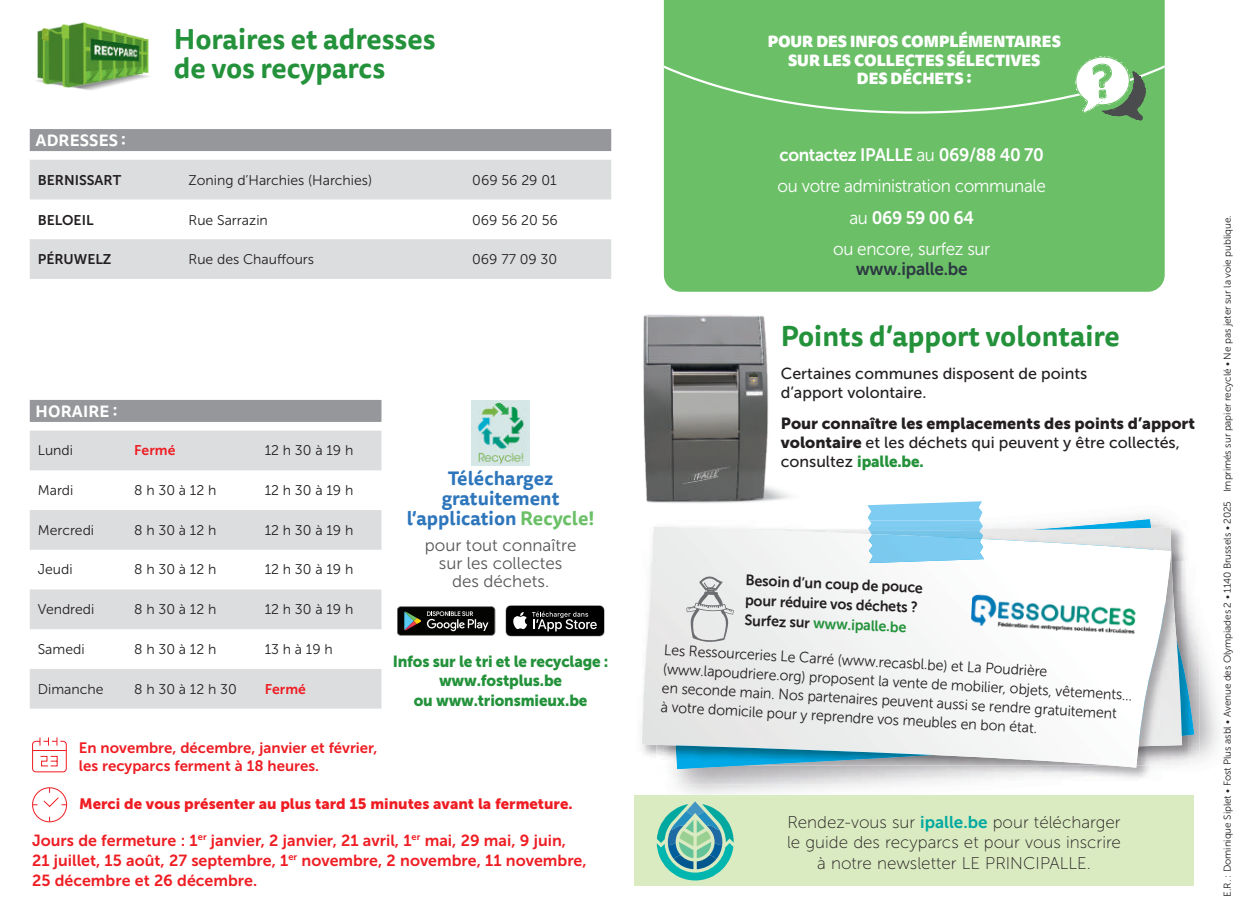
<style>
.page{position:relative;width:1248px;height:922px;background:#fff}
.page>*{position:absolute;margin:0;border:0;box-sizing:border-box;transform-origin:0 0}
.t1{font:700 28px/28px "Tisa Sans Pro";color:#24923b}
.t2{font:700 19px/20px "Tisa Sans Pro";color:#2e76bc;text-align:center}
.t3{font:18px "Museo Sans 300";letter-spacing:-.02em;color:#fff;scale:.95 1}
.t4{font:18px "Museo Sans 700";letter-spacing:-.02em;color:#fff;scale:.95 1}
.t5{font:18px "Museo Sans 700";letter-spacing:-.01em;color:#2c3841;scale:.95 1}
.t6{font:17px/20.4px "Museo Sans 100";color:#231f20;text-align:center}
.t7{font:17px/18px "Museo Sans 300";color:#57585a;text-align:center}
.t8{font:16px/20px "Museo Sans 700";color:#ee1d23}
.t9{font:16px/19.2px "Museo Sans 500";color:#231f20}
.t10{font:16px/19.2px "Museo Sans 900";letter-spacing:-.01em;color:#24923b;text-align:center;scale:.95 1}
.t11{font:16px "Museo Sans 900";color:#231f20}
.t12{font:700 16px "Tisa Sans Pro";letter-spacing:.01em;color:#fff}
.t13{font:900 15.6px/18.6px "Tisa Sans OT";color:#fff;text-align:center}
.t14{font:15px/19px "Museo Sans 300";color:#231f20;scale:.95 1}
.t15{font:15px/18px "Museo Sans 700";color:#ee1d23}
.t16{font:15px/19.8px "Museo Sans 700";color:#231f20;scale:.95 1}
.t17{font:15px "Museo Sans 900";color:#ee1d23}
.t18{font:14px "Museo Sans 300";color:#231f20}
.t19{font:14px "Museo Sans 700";color:#231f20}
.t20{font:14px "Museo Sans 700";color:#ee1d23}
.t21{font:10px "Museo Sans 300";letter-spacing:-.01em;color:#231f20}
.s1{font-family:"Museo Sans 300"}
.s2{color:#6bc067}
.s3{font-family:"Museo Sans 900"}
.s4{font-family:"Museo Sans 500";color:#231f20}
.s5{color:#24923b}
.s6{font-family:"Museo Sans 700";color:#00a9a0}
</style>
<div class="page">
<img style="left:1188px;top:551px;width:11px;height:214px">
<img style="left:1188px;top:696px;width:5px;height:39px">
<img style="left:677px;top:765px;width:511px;height:19px">
<img style="left:677px;top:767px;width:64px;height:1px">
<img style="left:982px;top:520px;width:206px;height:40px">
<img style="left:1171px;top:560px;width:17px;height:205px">
<img style="left:1033px;top:520px;width:117px;height:6px">
<img style="left:1181px;top:641px;width:7px;height:94px">
<svg style="left:642px;top:526px;width:529px;height:241px"></svg>
<img style="left:867px;top:501px;width:115px;height:37px">
<svg style="left:868px;top:534px;width:115px;height:29px;background:#86cef0"></svg>
<img style="left:970px;top:592px;width:166px;height:44px">
<svg style="left:686px;top:576px;width:47px;height:66px;background:#d3d4d4"></svg>
<div style="left:663px;top:114px;width:501px;height:178px;background:#6bc067"></div>
<div style="left:663px;top:0;width:501px;height:114px;background:#6bc067"></div>
<svg style="left:1073px;top:56px;width:74px;height:65px"></svg>
<img style="left:643px;top:314px;width:138px;height:190px">
<img style="left:36px;top:22px;width:113px;height:68px">
<div style="left:30px;top:400px;width:351px;height:22px;background:#95979a"></div>
<svg style="left:30px;top:430px;width:351px;height:278px;fill:#dcdddf"></svg>
<svg style="left:32px;top:737px;width:35px;height:35px"></svg>
<svg style="left:32px;top:787px;width:36px;height:35px"></svg>
<div style="left:634px;top:795px;width:559px;height:90px;background:#daeac1"></div>
<svg style="left:656px;top:801px;width:77px;height:79px"></svg>
<img style="left:471px;top:400px;width:59px;height:65px">
<svg style="left:399px;top:609px;width:97px;height:27px"></svg>
<svg style="left:397px;top:606px;width:98px;height:29px;background:#2f322f"></svg>
<svg style="left:505px;top:605px;width:99px;height:31px;background:#313131"></svg>
<div style="left:30px;top:129px;width:581px;height:22px;background:#95979a"></div>
<svg style="left:30px;top:160px;width:581px;height:119px;fill:#dcdddf"></svg>
<h1 class="t1" style="left:174px;top:26px;width:263px">Horaires et adresses de vos recyparcs</h1>
<p class="t12" style="left:36px;top:129px;width:92px">ADRESSES :</p>
<p class="t19" style="left:38px;top:172px;width:85px">BERNISSART</p>
<p class="t18" style="left:189px;top:172px;width:185px">Zoning d’Harchies (Harchies)</p>
<p class="t18" style="left:472px;top:172px;width:86px">069 56 29 01</p>
<p class="t19" style="left:38px;top:212px;width:57px">BELOEIL</p>
<p class="t18" style="left:188px;top:212px;width:81px">Rue Sarrazin</p>
<p class="t18" style="left:472px;top:212px;width:87px">069 56 20 56</p>
<p class="t19" style="left:38px;top:251px;width:75px">PÉRUWELZ</p>
<p class="t18" style="left:188px;top:252px;width:127px">Rue des Chauffours</p>
<p class="t18" style="left:472px;top:252px;width:86px">069 77 09 30</p>
<p class="t13" style="left:767px;top:33px;width:295px">POUR DES INFOS COMPLÉMENTAIRES<br>SUR LES COLLECTES SÉLECTIVES<br>DES DÉCHETS :</p>
<p class="t4" style="left:779px;top:145px;width:280px">contactez IPALLE <span class="s1">au</span> 069/88 40 70</p>
<p class="t3" style="left:777px;top:176px;width:284px">ou votre administration communale</p>
<p class="t4" style="left:849px;top:207px;width:133px"><span class="s1">au</span> 069 59 00 64</p>
<p class="t3" style="left:833px;top:239px;width:167px">ou encore, surfez sur</p>
<p class="t5" style="left:855px;top:259px;width:119px">www.ipalle.be</p>
<p class="t12" style="left:36px;top:399px;width:83px">HORAIRE :</p>
<p class="t18" style="left:38px;top:443px;width:37px">Lundi</p>
<p class="t20" style="left:134px;top:442px;width:43px">Fermé</p>
<p class="t18" style="left:265px;top:443px;width:90px">12 h 30 à 19 h</p>
<p class="t18" style="left:38px;top:482px;width:37px">Mardi</p>
<p class="t18" style="left:134px;top:482px;width:84px">8 h 30 à 12 h</p>
<p class="t18" style="left:265px;top:482px;width:90px">12 h 30 à 19 h</p>
<p class="t18" style="left:38px;top:522px;width:58px">Mercredi</p>
<p class="t18" style="left:134px;top:522px;width:84px">8 h 30 à 12 h</p>
<p class="t18" style="left:265px;top:522px;width:90px">12 h 30 à 19 h</p>
<p class="t18" style="left:38px;top:562px;width:36px">Jeudi</p>
<p class="t18" style="left:134px;top:562px;width:84px">8 h 30 à 12 h</p>
<p class="t18" style="left:265px;top:562px;width:90px">12 h 30 à 19 h</p>
<p class="t18" style="left:38px;top:601px;width:58px">Vendredi</p>
<p class="t18" style="left:134px;top:601px;width:84px">8 h 30 à 12 h</p>
<p class="t18" style="left:265px;top:601px;width:90px">12 h 30 à 19 h</p>
<p class="t18" style="left:38px;top:641px;width:48px">Samedi</p>
<p class="t18" style="left:134px;top:641px;width:84px">8 h 30 à 12 h</p>
<p class="t18" style="left:265px;top:641px;width:70px">13 h à 19 h</p>
<p class="t18" style="left:38px;top:681px;width:67px">Dimanche</p>
<p class="t18" style="left:134px;top:681px;width:104px">8 h 30 à 12 h 30</p>
<p class="t20" style="left:265px;top:680px;width:43px">Fermé</p>
<h2 class="t2" style="left:406px;top:468px;width:189px">Téléchargez gratuitement l’application <span class="s2">Recycle!</span></h2>
<p class="t7" style="left:424px;top:536px;width:153px">pour tout connaître sur les collectes des déchets.</p>
<h1 class="t1" style="left:780px;top:322px;width:340px">Points d’apport volontaire</h1>
<p class="t9" style="left:780px;top:364px;width:308px">Certaines communes disposent de points d’apport volontaire.</p>
<p class="t11" style="left:780px;top:414px;width:416px">Pour connaître les emplacements des points d’apport</p>
<p class="t9" style="left:780px;top:432px;width:400px"><span class="s3">volontaire</span> et les déchets qui peuvent y être collectés,</p>
<p class="t10" style="left:780px;top:451px;width:152px"><span class="s4">consultez</span> ipalle.be.</p>
<p class="t16" style="left:746px;top:569px;width:188px;rotate:3deg">Besoin d’un coup de pouce pour réduire vos déchets ?<br>Surfez sur <span class="s5">www.ipalle.be</span></p>
<p class="t10" style="left:393px;top:651px;width:228px">Infos sur le tri et le recyclage : www.fostplus.be<br>ou www.trionsmieux.be</p>
<p class="t14" style="left:664px;top:640px;width:496px;rotate:3deg">Les Ressourceries Le Carré (www.recasbl.be) et La Poudrière (www.lapoudriere.org) proposent la vente de mobilier, objets, vêtements… en seconde main. Nos partenaires peuvent aussi se rendre gratuitement<br>à votre domicile pour y reprendre vos meubles en bon état.</p>
<p class="t15" style="left:79px;top:738px;width:300px">En novembre, décembre, janvier et février, les recyparcs ferment à 18 heures.</p>
<p class="t17" style="left:79px;top:794px;width:495px">Merci de vous présenter au plus tard 15 minutes avant la fermeture.</p>
<p class="t8" style="left:32px;top:829px;width:556px">Jours de fermeture : 1<sup>er</sup> janvier, 2 janvier, 21 avril, 1<sup>er</sup> mai, 29 mai, 9 juin,<br>21 juillet, 15 août, 27 septembre, 1<sup>er</sup> novembre, 2 novembre, 11 novembre,<br>25 décembre et 26 décembre.</p>
<p class="t6" style="left:787px;top:811px;width:335px">Rendez-vous sur <span class="s6">ipalle.be</span> pour télécharger le guide des recyparcs et pour vous inscrire à notre newsletter LE PRINCIPALLE.</p>
<p class="t21" style="left:1221px;top:896px;width:682px;rotate:-90deg">E.R. : Dominique Siplet • Fost Plus asbl • Avenue des Olympiades 2 • 1140 Brussels • 2025 Imprimés sur papier recyclé • Ne pas jeter sur la voie publique.</p>
</div>
